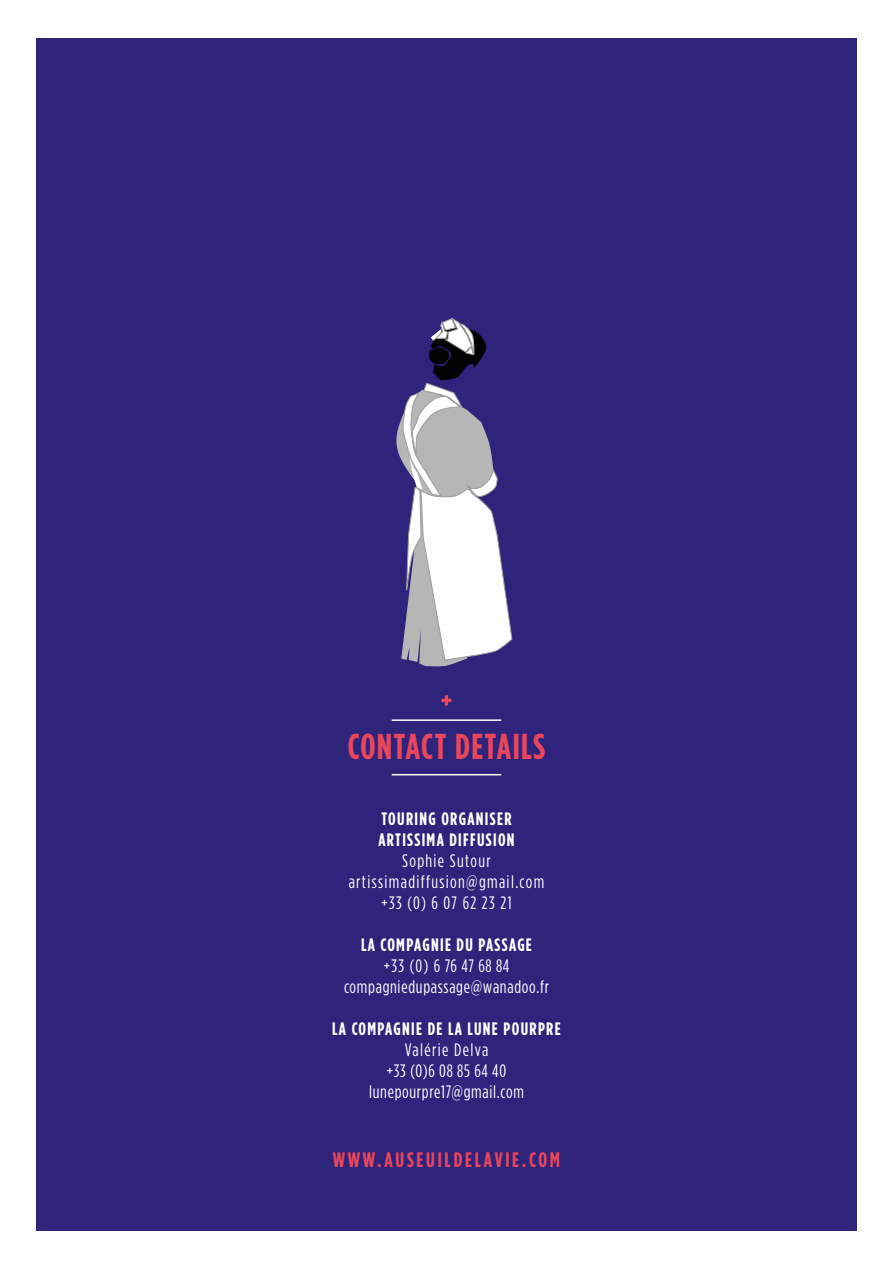
<style>
.page{position:relative;width:893px;height:1263px;background:#fff}
.page>*{position:absolute;margin:0;border:0;box-sizing:border-box;transform-origin:0 0}
.t1{font:700 36px "Gotham Condensed";letter-spacing:.04em;color:#e9455c}
.t2{font:700 21px "Gotham Condensed";letter-spacing:.13em;color:#e9455c}
.t3{font:18px/21px "Gotham Condensed";letter-spacing:.04em;color:#fff;text-align:center}
.t4{font:700 18px/21px "Gotham Condensed";letter-spacing:.075em;color:#fff}
.t5{font:18px/21px "Gotham Condensed";letter-spacing:.075em;color:#fff;text-align:center}
</style>
<div class="page">
<div style="left:36px;top:38px;width:821px;height:1193px;background:#2e247c"></div>
<svg style="left:396px;top:318px;width:116px;height:349px"></svg>
<hr style="left:392px;top:774px;width:109px;height:1px;background:#fff">
<hr style="left:392px;top:719px;width:109px;height:2px;background:#fff">
<svg style="left:441px;top:695px;width:10px;height:10px"></svg>
<h1 class="t1" style="left:348px;top:725px;width:199px">CONTACT DETAILS</h1>
<p class="t4" style="left:378px;top:808px;width:138px">TOURING ORGANISER<br>ARTISSIMA DIFFUSION</p>
<p class="t5" style="left:349px;top:850px;width:197px">Sophie Sutour artissimadiffusion@gmail.com +33 (0) 6 07 62 23 21</p>
<p class="t4" style="left:361px;top:934px;width:172px">LA COMPAGNIE DU PASSAGE</p>
<p class="t3" style="left:344px;top:955px;width:206px">+33 (0) 6 76 47 68 84 compagniedupassage@wanadoo.fr</p>
<p class="t4" style="left:332px;top:1018px;width:230px">LA COMPAGNIE DE LA LUNE POURPRE</p>
<p class="t3" style="left:369px;top:1039px;width:156px">Valérie Delva<br>+33 (0)6 08 85 64 40 lunepourpre17@gmail.com</p>
<p class="t2" style="left:333px;top:1147px;width:229px">WWW.AUSEUILDELAVIE.COM</p>
</div>
